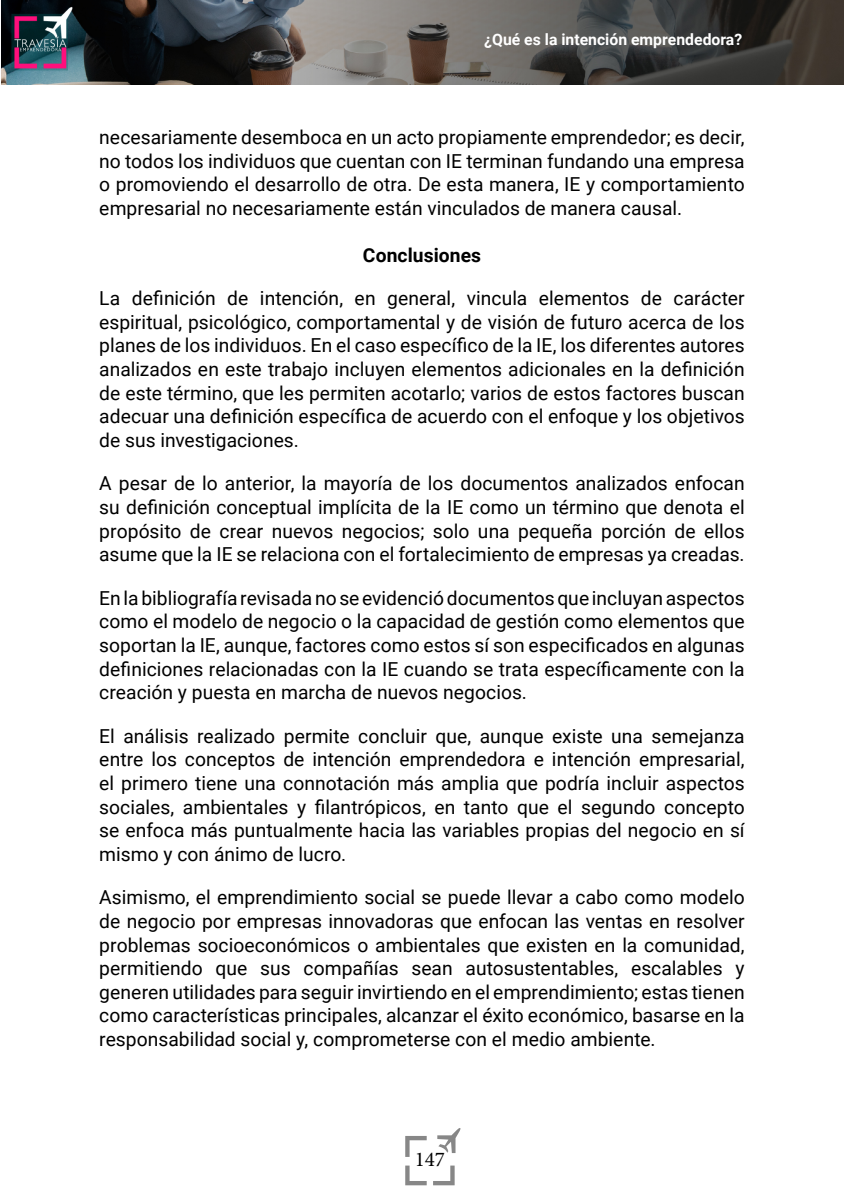
<style>
.page{position:relative;width:844px;height:1191px;background:#fff}
.page>*{position:absolute;margin:0;border:0;box-sizing:border-box;transform-origin:0 0}
.t1{font:21px "Minion Pro";color:#000}
.t2{font:19.25px/23.6px "Roboto";color:#000;text-align:justify}
.t3{font:700 19.25px "Roboto";letter-spacing:.005em;color:#000}
.t4{font:700 15.75px "Roboto";color:#fff}
</style>
<div class="page">
<svg style="left:405px;top:1136px;width:21px;height:21px"></svg>
<svg style="left:405px;top:1165px;width:21px;height:20px"></svg>
<svg style="left:433px;top:1165px;width:21px;height:20px"></svg>
<svg style="left:437px;top:1128px;width:24px;height:25px"></svg>
<img style="left:1px;top:0;width:842px;height:85px">
<p class="t4" style="left:484px;top:28px;width:259px">¿Qué es la intención emprendedora?</p>
<p class="t2" style="left:99px;top:125px;width:646px">necesariamente desemboca en un acto propiamente emprendedor; es decir, no todos los individuos que cuentan con IE terminan fundando una empresa o promoviendo el desarrollo de otra. De esta manera, IE y comportamiento empresarial no necesariamente están vinculados de manera causal.</p>
<p class="t3" style="left:363px;top:241px;width:120px">Conclusiones</p>
<p class="t2" style="left:99px;top:286px;width:646px">La definición de intención, en general, vincula elementos de carácter espiritual, psicológico, comportamental y de visión de futuro acerca de los planes de los individuos. En el caso específico de la IE, los diferentes autores analizados en este trabajo incluyen elementos adicionales en la definición de este término, que les permiten acotarlo; varios de estos factores buscan adecuar una definición específica de acuerdo con el enfoque y los objetivos de sus investigaciones.</p>
<p class="t2" style="left:99px;top:471px;width:646px">A pesar de lo anterior, la mayoría de los documentos analizados enfocan su definición conceptual implícita de la IE como un término que denota el propósito de crear nuevos negocios; solo una pequeña porción de ellos asume que la IE se relaciona con el fortalecimiento de empresas ya creadas.</p>
<p class="t2" style="left:99px;top:585px;width:646px">En la bibliografía revisada no se evidenció documentos que incluyan aspectos como el modelo de negocio o la capacidad de gestión como elementos que soportan la IE, aunque, factores como estos sí son especificados en algunas definiciones relacionadas con la IE cuando se trata específicamente con la creación y puesta en marcha de nuevos negocios.</p>
<p class="t2" style="left:99px;top:723px;width:646px">El análisis realizado permite concluir que, aunque existe una semejanza entre los conceptos de intención emprendedora e intención empresarial, el primero tiene una connotación más amplia que podría incluir aspectos sociales, ambientales y filantrópicos, en tanto que el segundo concepto se enfoca más puntualmente hacia las variables propias del negocio en sí mismo y con ánimo de lucro.</p>
<p class="t2" style="left:99px;top:885px;width:646px">Asimismo, el emprendimiento social se puede llevar a cabo como modelo de negocio por empresas innovadoras que enfocan las ventas en resolver problemas socioeconómicos o ambientales que existen en la comunidad, permitiendo que sus compañías sean autosustentables, escalables y generen utilidades para seguir invirtiendo en el emprendimiento; estas tienen como características principales, alcanzar el éxito económico, basarse en la responsabilidad social y, comprometerse con el medio ambiente.</p>
<p class="t1" style="left:414px;top:1145px;width:32px">147</p>
</div>
